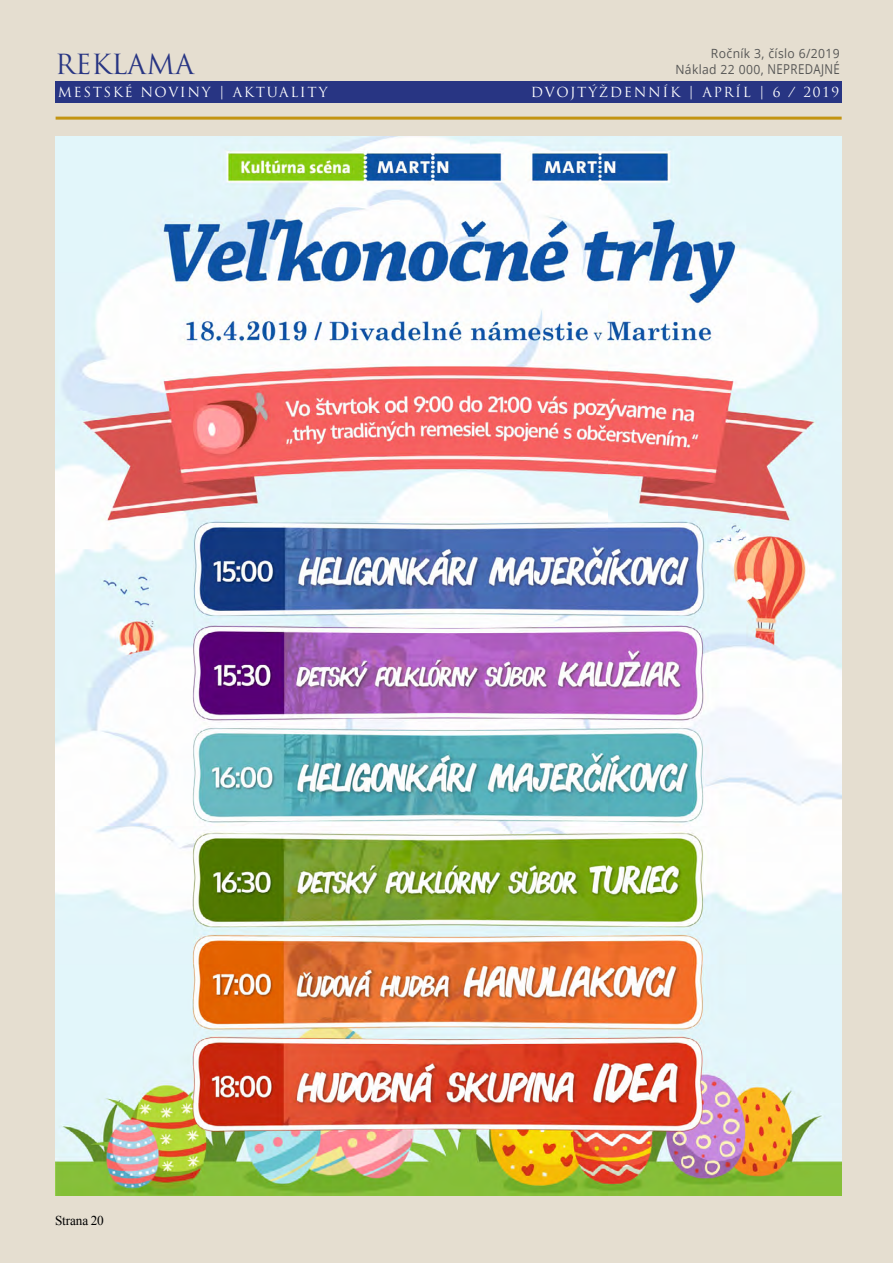
<style>
.page{position:relative;width:893px;height:1263px;background:#e5ded0}
.page>*{position:absolute;margin:0;border:0;box-sizing:border-box;transform-origin:0 0}
.t1{font:27px "Trajan Pro";letter-spacing:-.01em;color:#283583}
.t2{font:13.5px "Trajan Pro";letter-spacing:.12em;color:#fff}
.t3{font:13.5px "Times New Roman";letter-spacing:-.01em;color:#000}
.t4{font:12.75px "Open Sans";letter-spacing:.03em;color:#575756;scale:.96 1}
.s1{font-size:13.65px}
</style>
<div class="page">
<hr style="left:56px;top:117px;width:786px;height:3px;background:#c39411">
<div style="left:56px;top:82px;width:786px;height:21px;background:#283583"></div>
<img style="left:55px;top:136px;width:787px;height:1059px">
<p class="t4" style="left:711px;top:45px;width:136px">Ročník 3, číslo 6/2019</p>
<h1 class="t1" style="left:55px;top:47px;width:140px">REKLAMA</h1>
<p class="t4" style="left:675px;top:61px;width:173px">Náklad 22 000, <span class="s1">NEPREDAJNÉ</span></p>
<p class="t2" style="left:58px;top:84px;width:271px">MESTSKÉ NOVINY | AKTUALITY</p>
<p class="t2" style="left:531px;top:84px;width:310px">DVOJTÝŽDENNÍK | APRÍL | 6 / 2019</p>
<p class="t3" style="left:55px;top:1211px;width:50px">Strana 20</p>
</div>
